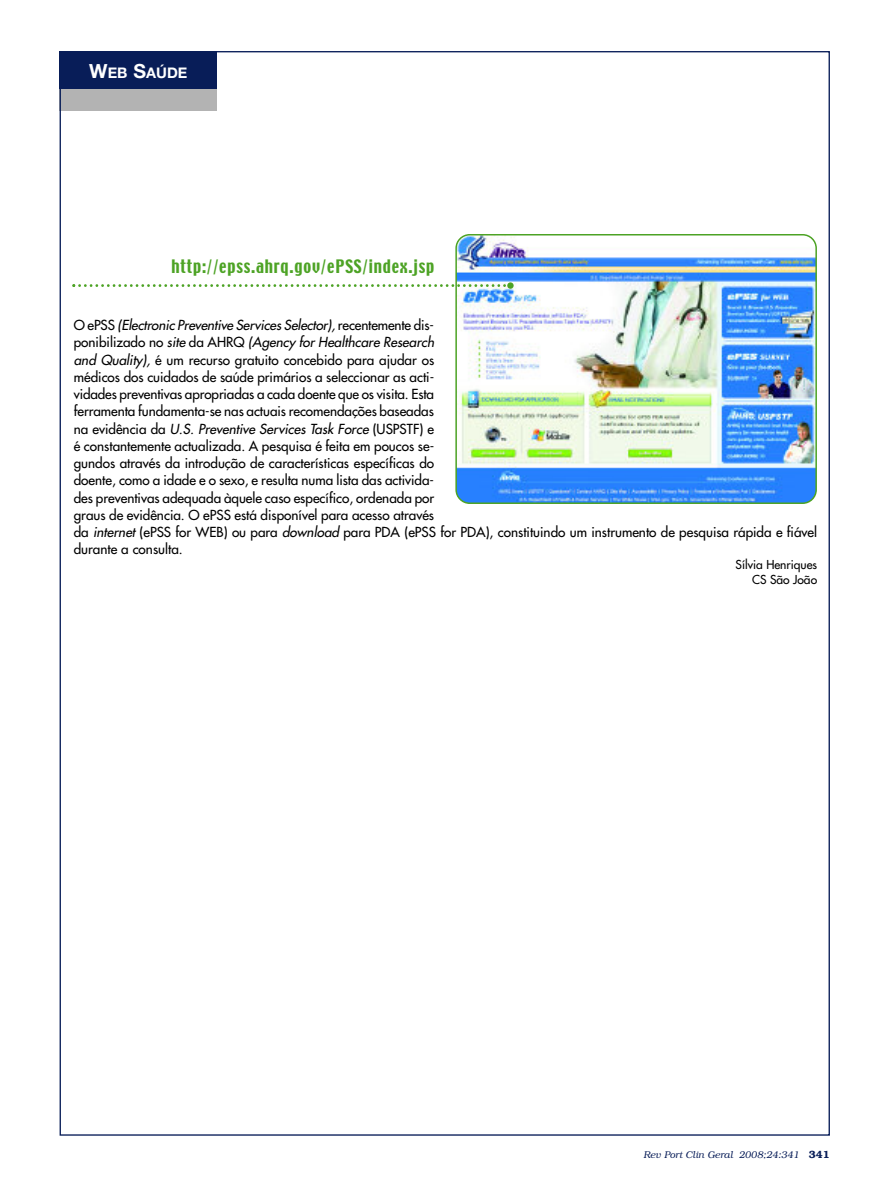
<style>
.page{position:relative;width:881px;height:1191px;background:#fff}
.page>*{position:absolute;margin:0;border:0;box-sizing:border-box;transform-origin:0 0}
.t1{font:16.5px "Techno";letter-spacing:.05em;color:#4da325}
.t2{font:700 14.7px "Helvetica Neue";color:#fff}
.t3{font:13.5px/17.2px "Futura";color:#000}
.t4{font:12px/15px "Futura";color:#000;text-align:right}
.t5{font:italic 300 9.75px "Bookman";color:#081d58}
.s1{font-size:19.5px}
.s2{font-style:italic}
.s3{font-weight:600;font-style:normal;font-size:10.5px}
</style>
<div class="page">
<div style="left:60px;top:51px;width:157px;height:39px;background:#081d58"></div>
<div style="left:60px;top:89px;width:157px;height:22px;background:#b3b3b3"></div>
<img style="left:455px;top:234px;width:361px;height:270px">
<svg style="left:72px;top:284px;width:435px;height:3px"></svg>
<div style="left:507px;top:282px;width:6px;height:7px;background:#4da325;border-radius:50%"></div>
<p class="t2" style="left:89px;top:67px;width:99px"><span class="s1">W</span>EB <span class="s1">S</span>AÚDE</p>
<p class="t1" style="left:171px;top:257px;width:264px">http://epss.ahrq.gov/ePSS/index.jsp</p>
<p class="t3" style="left:74px;top:317px;width:744px">O ePSS <span class="s2">(Electronic Preventive Services Selector),</span> recentemente dis-<br>ponibilizado no <span class="s2">site</span> da AHRQ <span class="s2">(Agency for Healthcare Research<br>and Quality),</span> é um recurso gratuito concebido para ajudar os<br>médicos dos cuidados de saúde primários a seleccionar as acti-<br>vidades preventivas apropriadas a cada doente que os visita. Esta<br>ferramenta fundamenta-se nas actuais recomendações baseadas<br>na evidência da <span class="s2">U.S. Preventive Services Task Force</span> (USPSTF) e<br>é constantemente actualizada. A pesquisa é feita em poucos se-<br>gundos através da introdução de características específicas do<br>doente, como a idade e o sexo, e resulta numa lista das activida-<br>des preventivas adequada àquele caso específico, ordenada por<br>graus de evidência. O ePSS está disponível para acesso através<br>da <span class="s2">internet</span> (ePSS for WEB) ou para <span class="s2">download</span> para PDA (ePSS for PDA), constituindo um instrumento de pesquisa rápida e fiável durante a consulta.</p>
<p class="t4" style="left:735px;top:558px;width:83px">Sílvia Henriques<br>CS São João</p>
<p class="t5" style="left:643px;top:1149px;width:187px">Rev Port Clin Geral 2008;24:341 <span class="s3">341</span></p>
</div>
